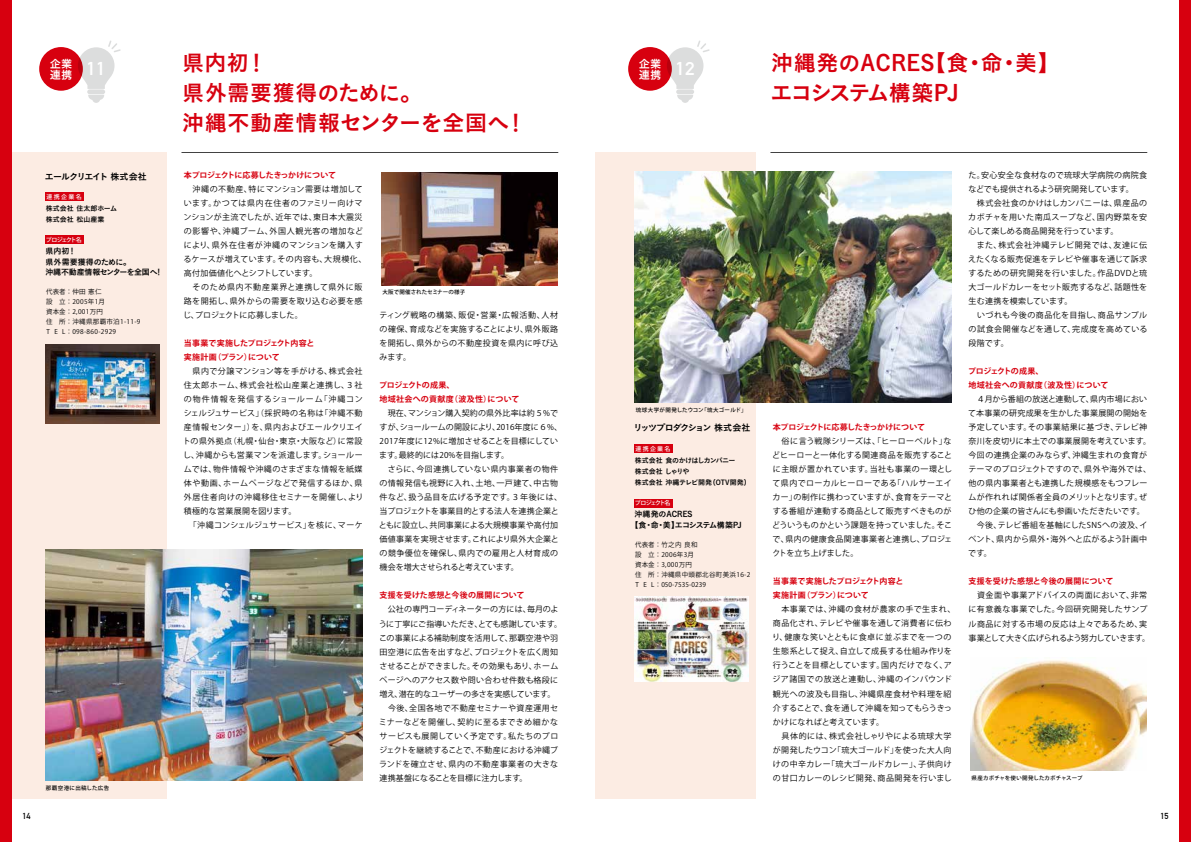
<style>
.page{position:relative;width:1191px;height:842px;background:#fff}
.page>*{position:absolute;margin:0;border:0;box-sizing:border-box;transform-origin:0 0}
.t1{font:22px/30px "Koburina Go Std N W6";letter-spacing:.02em;color:#d7000f}
.t2{font:700 18.2px "DIN Alternate";color:#fff;scale:1.1 1}
.t3{font:11.2px/11.2px "Koburina Go Std N W6";color:#fff}
.t4{font:9px "Koburina Go Std N W6";letter-spacing:-.135em;color:#000}
.t5{font:9px "Koburina Go Std N W6";letter-spacing:-.11em;color:#000}
.t6{font:700 8.5px "DIN Alternate";color:#000}
.t7{font:8px/14px "Koz Go Pro";letter-spacing:.03em;color:#000}
.t8{font:8px/14px "Koz Go Pro";letter-spacing:.055em;color:#000}
.t9{font:8px/14px "Koz Go Pro";letter-spacing:.05em;color:#000}
.t10{font:700 8px/14px "Koz Go Pro";letter-spacing:.02em;color:#d7000f}
.t11{font:8px/10.5px "Koburina Go Std N W6";letter-spacing:-.025em;color:#000}
.t12{font:700 7.9px/14px "Koz Go Pro";letter-spacing:-.03em;color:#d7000f}
.t13{font:7px/11px "Koburina Go Std N W6";letter-spacing:-.015em;color:#000}
.t14{font:7px/11px "Koburina Go Std N W6";letter-spacing:.01em;color:#000}
.t15{font:6.5px/10px "Koz Go Pro";letter-spacing:.05em;color:#000}
.t16{font:500 6px "Koz Go Pro";letter-spacing:-.165em;color:#fff}
.t17{font:500 6px "Koz Go Pro";letter-spacing:-.1em;color:#fff}
.t18{font:500 5.5px "Koz Go Pro";letter-spacing:.03em;color:#000}
.t19{font:500 5.5px "Koz Go Pro";letter-spacing:.06em;color:#000}
.t20{font:500 5.5px "Koz Go Pro";letter-spacing:.07em;color:#000}
</style>
<div class="page">
<div style="left:11px;top:152px;width:156px;height:647px;background:#fcece3"></div>
<div style="left:595px;top:152px;width:161px;height:647px;background:#fcece3"></div>
<img style="left:970px;top:660px;width:176px;height:110px">
<div style="left:0;top:0;width:11px;height:842px;background:#d7000f"></div>
<div style="left:1179px;top:0;width:12px;height:842px;background:#d7000f"></div>
<div style="left:45px;top:192px;width:38px;height:9px;background:#d7000f"></div>
<div style="left:45px;top:236px;width:38px;height:8px;background:#d7000f"></div>
<div style="left:39px;top:47px;width:44px;height:44px;background:#d7000f;border-radius:50%"></div>
<hr style="left:181px;top:152px;width:377px;height:1px;background:#000">
<img style="left:45px;top:549px;width:317px;height:231px">
<img style="left:381px;top:172px;width:176px;height:113px">
<img style="left:46px;top:345px;width:113px;height:79px">
<div style="left:87px;top:89px;width:18px;height:5px;background:#dcdddd;border-radius:2px"></div>
<svg style="left:88px;top:95px;width:16px;height:8px"></svg>
<svg style="left:78px;top:40px;width:43px;height:49px"></svg>
<div style="left:634px;top:444px;width:38px;height:9px;background:#d7000f"></div>
<div style="left:634px;top:499px;width:38px;height:8px;background:#d7000f"></div>
<div style="left:628px;top:47px;width:44px;height:44px;background:#d7000f;border-radius:50%"></div>
<hr style="left:770px;top:152px;width:377px;height:1px;background:#000">
<div style="left:676px;top:89px;width:18px;height:5px;background:#dcdddd;border-radius:2px"></div>
<svg style="left:677px;top:95px;width:16px;height:8px"></svg>
<svg style="left:667px;top:40px;width:43px;height:49px"></svg>
<img style="left:634px;top:171px;width:317px;height:231px">
<img style="left:634px;top:597px;width:114px;height:85px">
<h3 class="t3" style="left:50px;top:58px;width:24px">企業連携</h3>
<h2 class="t2" style="left:86px;top:55px;width:19px">11</h2>
<p class="t5" style="left:45px;top:169px;width:103px">エールクリエイト 株式会社</p>
<p class="t14" style="left:46px;top:203px;width:73px">株式会社 住太郎ホーム株式会社 松山産業</p>
<p class="t11" style="left:45px;top:246px;width:119px">県内初！<br>県外需要獲得のために。<br>沖縄不動産情報センターを全国へ！</p>
<p class="t15" style="left:46px;top:287px;width:96px">代表者 ： 仲田 憲仁<br>設　立 ： 2005年1月<br>資本金 ： 2,001万円<br>住　所 ： 沖縄県那覇市泊1-11-9<br>T E L ： 098-860-2929</p>
<p class="t17" style="left:46px;top:193px;width:37px">連携企業名</p>
<p class="t16" style="left:46px;top:236px;width:37px">プロジェクト名</p>
<p class="t20" style="left:46px;top:784px;width:65px">那覇空港に出稿した広告</p>
<h1 class="t1" style="left:182px;top:48px;width:346px">県内初！<br>県外需要獲得のために。<br>沖縄不動産情報センターを全国へ！</h1>
<h1 class="t1" style="left:770px;top:48px;width:291px">沖縄発のACRES【食・命・美】エコシステム構築PJ</h1>
<h3 class="t3" style="left:639px;top:58px;width:24px">企業連携</h3>
<h2 class="t2" style="left:675px;top:55px;width:19px">12</h2>
<p class="t12" style="left:184px;top:169px;width:154px">本プロジェクトに応募したきっかけについて</p>
<p class="t9" style="left:183px;top:183px;width:185px">　沖縄の不動産、特にマンション需要は増加しています。かつては県内在住者のファミリー向けマンションが主流でしたが、近年では、東日本大震災の影響や、沖縄ブーム、外国人観光客の増加などにより、県外在住者が沖縄のマンションを購入するケースが増えています。その内容も、大規模化、高付加価値化へとシフトしています。<br>　そのため県内不動産業界と連携して県外に販路を開拓し、県外からの需要を取り込む必要を感じ、プロジェクトに応募しました。</p>
<p class="t12" style="left:184px;top:337px;width:132px">当事業で実施したプロジェクト内容と実施計画（プラン）について</p>
<p class="t8" style="left:183px;top:365px;width:182px">　県内で分譲マンション等を手がける、株式会社住太郎ホーム、株式会社松山産業と連携し、３社の物件情報を発信するショールーム「沖縄コンシェルジュサービス」（採択時の名称は「沖縄不動産情報センター」）を、県内およびエールクリエイトの県外拠点（札幌・仙台・東京・大阪など）に常設し、沖縄からも営業マンを派遣します。ショールームでは、物件情報や沖縄のさまざまな情報を紙媒体や動画、ホームページなどで発信するほか、県外居住者向けの沖縄移住セミナーを開催し、より積極的な営業展開を図ります。<br>　「沖縄コンシェルジュサービス」を核に、マーケ</p>
<p class="t18" style="left:382px;top:289px;width:84px">大阪で開催されたセミナーの様子</p>
<p class="t7" style="left:379px;top:309px;width:180px;text-align:justify">ティング戦略の構築、販促・営業・広報活動、人材の確保、育成などを実施することにより、県外販路を開拓し、県外からの不動産投資を県内に呼び込みます。</p>
<p class="t10" style="left:379px;top:379px;width:142px">プロジェクトの成果、<br>地域社会への貢献度（波及性）について</p>
<p class="t7" style="left:379px;top:407px;width:185px">　現在、マンション購入契約の県外比率は約５%ですが、ショールームの開設により、2016年度に６%、<br>2017年度に12%に増加させることを目標にしています。最終的には20%を目指します。<br>　さらに、今回連携していない県内事業者の物件の情報発信も視野に入れ、土地、一戸建て、中古物件など、扱う品目を広げる予定です。３年後には、当プロジェクトを事業目的とする法人を連携企業とともに設立し、共同事業による大規模事業や高付加価値事業を実現させます。これにより県外大企業との競争優位を確保し、県内での雇用と人材育成の機会を増大させられると考えています。</p>
<p class="t10" style="left:379px;top:589px;width:146px">支援を受けた感想と今後の展開について</p>
<p class="t7" style="left:379px;top:603px;width:185px">　公社の専門コーディネーターの方には、毎月のように丁寧にご指導いただき、とても感謝しています。この事業による補助制度を活用して、那覇空港や羽田空港に広告を出すなど、プロジェクトを広く周知させることができました。その効果もあり、ホームページへのアクセス数や問い合わせ件数も格段に増え、潜在的なユーザーの多さを実感しています。　今後、全国各地で不動産セミナーや資産運用セミナーなどを開催し、契約に至るまできめ細かなサービスも展開していく予定です。私たちのプロジェクトを継続することで、不動産における沖縄ブランドを確立させ、県内の不動産事業者の大きな連携基盤になることを目標に注力します。</p>
<p class="t19" style="left:636px;top:406px;width:112px">琉球大学が開発したウコン「琉大ゴールド」</p>
<p class="t4" style="left:633px;top:421px;width:119px">リッツプロダクション 株式会社</p>
<p class="t13" style="left:634px;top:455px;width:118px">株式会社 食のかけはしカンパニー<br>株式会社 しゃりや<br>株式会社 沖縄テレビ開発（OTV開発）</p>
<p class="t11" style="left:630px;top:509px;width:113px;text-indent:4px">沖縄発のACRES<br>【食・命・美】エコシステム構築PJ</p>
<p class="t15" style="left:635px;top:540px;width:117px">代表者 ： 竹之内 良和<br>設　立 ： 2006年3月<br>資本金 ： 3,000万円<br>住　所 ： 沖縄県中頭郡北谷町美浜16-2<br>T E L ： 050-7535-0239</p>
<p class="t17" style="left:635px;top:445px;width:37px">連携企業名</p>
<p class="t16" style="left:635px;top:499px;width:37px">プロジェクト名</p>
<p class="t12" style="left:773px;top:421px;width:154px">本プロジェクトに応募したきっかけについて</p>
<p class="t7" style="left:772px;top:435px;width:181px;text-align:justify">　俗に言う戦隊シリーズは、「ヒーローベルト」などヒーローと一体化する関連商品を販売することに主眼が置かれています。当社も事業の一環として県内でローカルヒーローである「ハルサーエイカー」の制作に携わっていますが、食育をテーマとする番組が連動する商品として販売すべきものがどういうものかという課題を持っていました。そこで、県内の健康食品関連事業者と連携し、プロジェクトを立ち上げました。</p>
<p class="t12" style="left:773px;top:575px;width:132px">当事業で実施したプロジェクト内容と実施計画（プラン）について</p>
<p class="t7" style="left:772px;top:603px;width:185px">　本事業では、沖縄の食材が農家の手で生まれ、商品化され、テレビや催事を通して消費者に伝わり、健康な笑いとともに食卓に並ぶまでを一つの生態系として捉え、自立して成長する仕組み作りを行うことを目標としています。国内だけでなく、アジア諸国での放送と連動し、沖縄のインバウンド観光への波及も目指し、沖縄県産食材や料理を紹介することで、食を通して沖縄を知ってもらうきっかけになればと考えています。<br>　具体的には、株式会社しゃりやによる琉球大学が開発したウコン「琉大ゴールド」を使った大人向けの中辛カレー「琉大ゴールドカレー」、子供向けの甘口カレーのレシピ開発、商品開発を行いまし</p>
<p class="t7" style="left:968px;top:169px;width:181px">た。安心安全な食材なので琉球大学病院の病院食などでも提供されるよう研究開発しています。<br>　株式会社食のかけはしカンパニーは、県産品のカボチャを用いた南瓜スープなど、国内野菜を安心して楽しめる商品開発を行っています。<br>　また、株式会社沖縄テレビ開発では、友達に伝えたくなる販売促進をテレビや催事を通じて訴求するための研究開発を行いました。作品DVDと琉大ゴールドカレーをセット販売するなど、話題性を生む連携を模索しています。<br>　いづれも今後の商品化を目指し、商品サンプルの試食会開催などを通して、完成度を高めている段階です。</p>
<p class="t10" style="left:968px;top:365px;width:142px">プロジェクトの成果、<br>地域社会への貢献度（波及性）について</p>
<p class="t7" style="left:968px;top:393px;width:184px">　４月から番組の放送と連動して、県内市場において本事業の研究成果を生かした事業展開の開始を予定しています。その事業結果に基づき、テレビ神奈川を皮切りに本土での事業展開を考えています。今回の連携企業のみならず、沖縄生まれの食育がテーマのプロジェクトですので、県外や海外では、他の県内事業者とも連携した規模感をもつフレームが作れれば関係者全員のメリットとなります。ぜひ他の企業の皆さんにも参画いただきたいです。　今後、テレビ番組を基軸にしたSNSへの波及、イベント、県内から県外・海外へと広がるよう計画中です。</p>
<p class="t10" style="left:968px;top:575px;width:146px">支援を受けた感想と今後の展開について</p>
<p class="t7" style="left:968px;top:589px;width:183px">　資金面や事業アドバイスの両面において、非常に有意義な事業でした。今回研究開発したサンプル商品に対する市場の反応は上々であるため、実事業として大きく広げられるよう努力していきます。</p>
<p class="t18" style="left:971px;top:774px;width:113px">県産カボチャを使い開発したカボチャスープ</p>
<p class="t6" style="left:22px;top:810px;width:10px">14</p>
<p class="t6" style="left:1160px;top:810px;width:10px">15</p>
</div>
